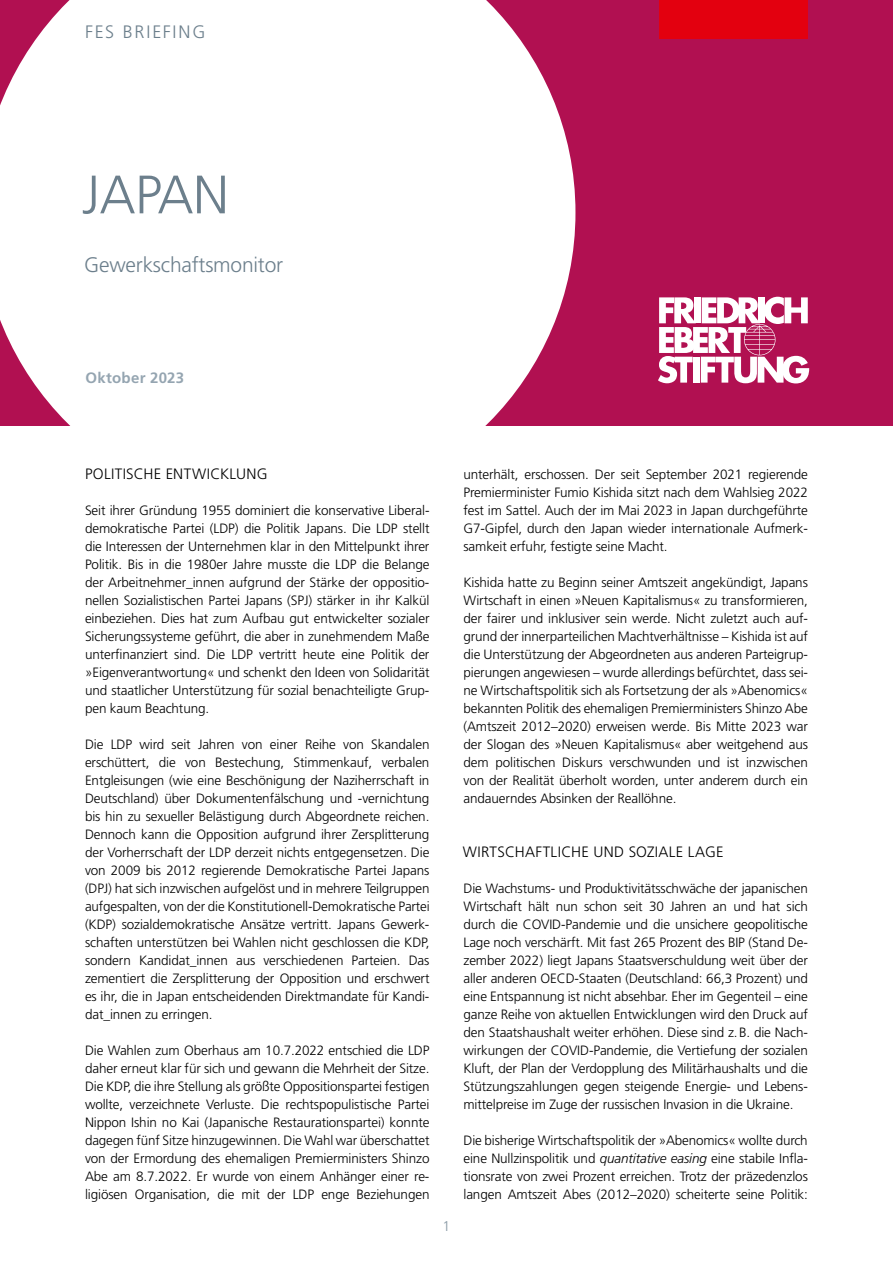
<style>
.page{position:relative;width:893px;height:1263px;background:#fff}
.page>*{position:absolute;margin:0;border:0;box-sizing:border-box;transform-origin:0 0}
.t1{font:300 54px "Frutiger LT Pro";letter-spacing:-.01em;color:#6c7f8c}
.t2{font:300 21px "Frutiger LT Pro";letter-spacing:-.01em;color:#6c7f8c}
.t3{font:300 18px "Frutiger LT Pro";letter-spacing:.095em;color:#6c7f8c}
.t4{font:300 15px "Frutiger LT Pro";letter-spacing:.025em;color:#000}
.t5{font:700 15px "Frutiger LT Pro";letter-spacing:.015em;color:#95a5b1}
.t6{font:300 14.1px "Frutiger LT Pro";color:#8798a4}
.t7{font:300 13.5px/18px "Frutiger LT Pro";letter-spacing:-.01em;color:#000;text-align:justify}
.s1{font-style:italic}
</style>
<div class="page">
<div style="left:0;top:0;width:893px;height:425px;background:#b11051"></div>
<svg style="left:0;top:0;width:575px;height:425px;background:#f9edf2"></svg>
<svg style="left:658px;top:297px;width:151px;height:86px"></svg>
<div style="left:659px;top:0;width:149px;height:38px;background:#e3000f"></div>
<h3 class="t3" style="left:85px;top:22px;width:122px">FES BRIEFING</h3>
<h1 class="t1" style="left:82px;top:163px;width:148px">JAPAN</h1>
<h2 class="t2" style="left:84px;top:252px;width:200px">Gewerkschaftsmonitor</h2>
<p class="t5" style="left:85px;top:369px;width:100px">Oktober 2023</p>
<p class="t4" style="left:85px;top:465px;width:184px">POLITISCHE ENTWICKLUNG</p>
<p class="t7" style="left:85px;top:501px;width:346px">Seit ihrer Gründung 1955 dominiert die konservative Liberal&shy;demokratische Partei (LDP) die Politik Japans. Die LDP stellt die Interessen der Unternehmen klar in den Mittelpunkt ihrer Politik. Bis in die 1980er Jahre musste die LDP die Belange der Arbeitnehmer_innen aufgrund der Stärke der oppositio&shy;nellen Sozialistischen Partei Japans (SPJ) stärker in ihr Kalkül einbeziehen. Dies hat zum Aufbau gut entwickelter sozialer Sicherungssysteme geführt, die aber in zunehmendem Maße unterfinanziert sind. Die LDP vertritt heute eine Politik der »Eigenverantwortung« und schenkt den Ideen von Solidarität und staatlicher Unterstützung für sozial benachteiligte Grup&shy;pen kaum Beachtung.</p>
<p class="t7" style="left:85px;top:735px;width:346px">Die LDP wird seit Jahren von einer Reihe von Skandalen erschüttert, die von Bestechung, Stimmenkauf, verbalen Entgleisungen (wie eine Beschönigung der Naziherrschaft in Deutschland) über Dokumentenfälschung und -vernichtung bis hin zu sexueller Belästigung durch Abgeordnete reichen.<br>Dennoch kann die Opposition aufgrund ihrer Zersplitterung der Vorherrschaft der LDP derzeit nichts entgegensetzen. Die von 2009 bis 2012 regierende Demokratische Partei Japans (DPJ) hat sich inzwischen aufgelöst und in mehrere Teilgruppen aufgespalten, von der die Konstitutionell-Demokratische Partei (KDP) sozialdemokratische Ansätze vertritt. Japans Gewerk&shy;schaften unterstützen bei Wahlen nicht geschlossen die KDP, sondern Kandidat_innen aus verschiedenen Parteien. Das zementiert die Zersplitterung der Opposition und erschwert es ihr, die in Japan entscheidenden Direktmandate für Kandi&shy;dat_innen zu erringen.</p>
<p class="t7" style="left:85px;top:1041px;width:346px">Die Wahlen zum Oberhaus am 10.7.2022 entschied die LDP daher erneut klar für sich und gewann die Mehrheit der Sitze.<br>Die KDP, die ihre Stellung als größte Oppositionspartei festigen wollte, verzeichnete Verluste. Die rechtspopulistische Partei Nippon Ishin no Kai (Japanische Restaurationspartei) konnte dagegen fünf Sitze hinzugewinnen. Die Wahl war überschattet von der Ermordung des ehemaligen Premierministers Shinzo Abe am 8.7.2022. Er wurde von einem Anhänger einer re&shy;ligiösen Organisation, die mit der LDP enge Beziehungen</p>
<p class="t6" style="left:443px;top:1218px;width:9px">1</p>
<p class="t7" style="left:463px;top:465px;width:346px">unterhält, erschossen. Der seit September 2021 regierende Premierminister Fumio Kishida sitzt nach dem Wahlsieg 2022 fest im Sattel. Auch der im Mai 2023 in Japan durchgeführte G7-Gipfel, durch den Japan wieder internationale Aufmerk&shy;samkeit erfuhr, festigte seine Macht.</p>
<p class="t7" style="left:463px;top:573px;width:346px">Kishida hatte zu Beginn seiner Amtszeit angekündigt, Japans Wirtschaft in einen »Neuen Kapitalismus« zu transformieren, der fairer und inklusiver sein werde. Nicht zuletzt auch auf&shy;grund der innerparteilichen Machtverhältnisse – Kishida ist auf die Unterstützung der Abgeordneten aus anderen Parteigrup&shy;pierungen angewiesen – wurde allerdings befürchtet, dass sei&shy;ne Wirtschaftspolitik sich als Fortsetzung der als »Abenomics« bekannten Politik des ehemaligen Premierministers Shinzo Abe (Amtszeit 2012–2020) erweisen werde. Bis Mitte 2023 war der Slogan des »Neuen Kapitalismus« aber weitgehend aus dem politischen Diskurs verschwunden und ist inzwischen von der Realität überholt worden, unter anderem durch ein andauerndes Absinken der Reallöhne.</p>
<p class="t4" style="left:463px;top:843px;width:262px">WIRTSCHAFTLICHE UND SOZIALE LAGE</p>
<p class="t7" style="left:463px;top:879px;width:346px">Die Wachstums- und Produktivitätsschwäche der japanischen Wirtschaft hält nun schon seit 30 Jahren an und hat sich durch die COVID-Pandemie und die unsichere geopolitische Lage noch verschärft. Mit fast 265 Prozent des BIP (Stand De&shy;zember 2022) liegt Japans Staatsverschuldung weit über der aller anderen OECD-Staaten (Deutschland: 66,3 Prozent) und eine Entspannung ist nicht absehbar. Eher im Gegenteil – eine ganze Reihe von aktuellen Entwicklungen wird den Druck auf den Staatshaushalt weiter erhöhen. Diese sind z.B. die Nach&shy;wirkungen der COVID-Pandemie, die Vertiefung der sozialen Kluft, der Plan der Verdopplung des Militärhaushalts und die Stützungszahlungen gegen steigende Energie- und Lebens&shy;mittelpreise im Zuge der russischen Invasion in die Ukraine.</p>
<p class="t7" style="left:463px;top:1131px;width:346px">Die bisherige Wirtschaftspolitik der »Abenomics« wollte durch eine Nullzinspolitik und <span class="s1">quantitative easing</span> eine stabile Infla&shy;tionsrate von zwei Prozent erreichen. Trotz der präzedenzlos langen Amtszeit Abes (2012–2020) scheiterte seine Politik:</p>
</div>
